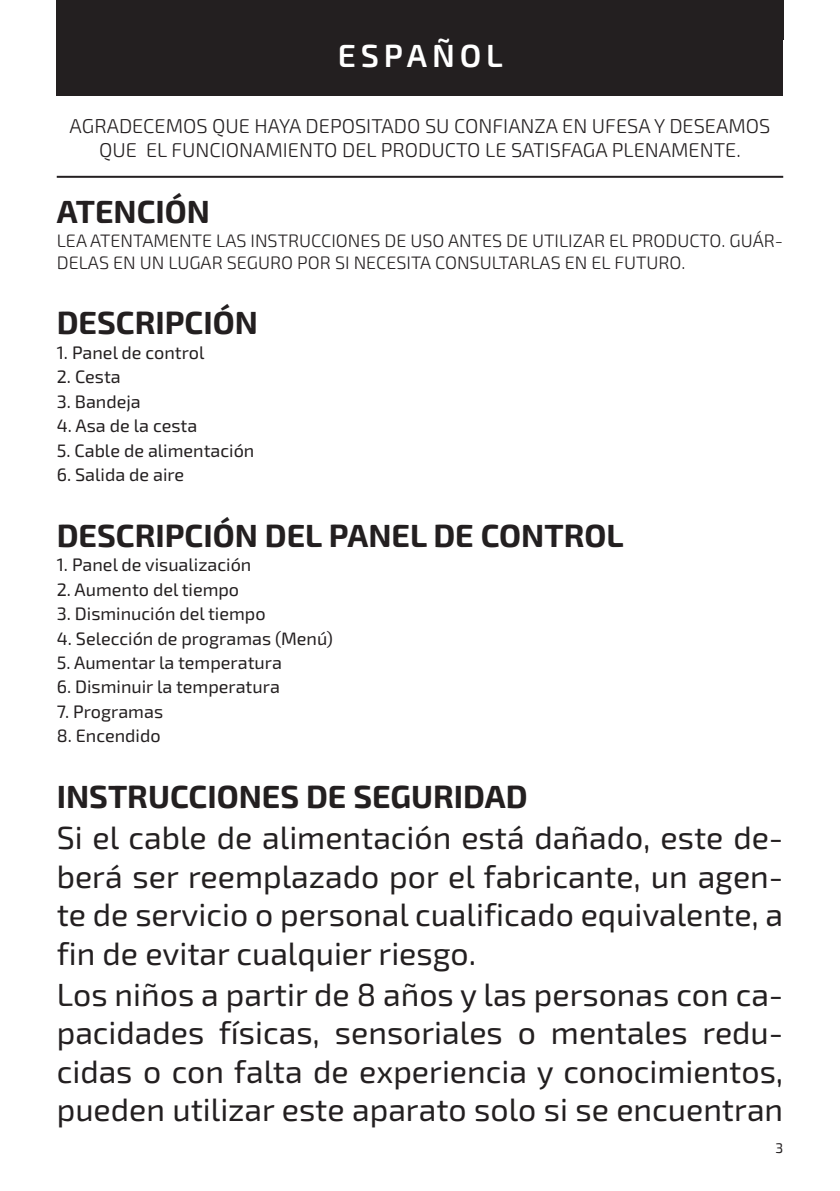
<style>
.page{position:relative;width:840px;height:1191px;background:#fff}
.page>*{position:absolute;margin:0;border:0;box-sizing:border-box;transform-origin:0 0}
.t1{font:32px/38.4px "Exo 2";color:#231f20;text-align:justify}
.t2{font:700 32px "Exo 2";color:#231f20}
.t3{font:600 32px "Exo 2";letter-spacing:.15em;color:#fff}
.t4{font:300 20px/24px "Exo 2";color:#231f20;text-align:center}
.t5{font:18px "Exo 2";color:#231f20}
.t6{font:300 18px/21.6px "Exo 2";color:#231f20}
.t7{font:14px "Exo 2";color:#231f20}
</style>
<div class="page">
<div style="left:57px;top:0;width:725px;height:95px;background:#231f20"></div>
<hr style="left:57px;top:176px;width:725px;height:2px;background:#231f20">
<p class="t3" style="left:337px;top:37px;width:166px">ESPAÑOL</p>
<p class="t4" style="left:70px;top:114px;width:701px">AGRADECEMOS QUE HAYA DEPOSITADO SU CONFIANZA EN UFESA Y DESEAMOS<br>QUE EL FUNCIONAMIENTO DEL PRODUCTO LE SATISFAGA PLENAMENTE.</p>
<p class="t2" style="left:57px;top:189px;width:155px">ATENCIÓN</p>
<p class="t6" style="left:57px;top:230px;width:727px">LEA ATENTAMENTE LAS INSTRUCCIONES DE USO ANTES DE UTILIZAR EL PRODUCTO. GUÁR-<br>DELAS EN UN LUGAR SEGURO POR SI NECESITA CONSULTARLAS EN EL FUTURO.</p>
<p class="t2" style="left:57px;top:301px;width:203px">DESCRIPCIÓN</p>
<p class="t5" style="left:57px;top:342px;width:149px">1. Panel de control</p>
<p class="t5" style="left:57px;top:366px;width:66px">2. Cesta</p>
<p class="t5" style="left:57px;top:391px;width:86px">3. Bandeja</p>
<p class="t5" style="left:57px;top:415px;width:142px">4. Asa de la cesta</p>
<p class="t5" style="left:57px;top:440px;width:199px">5. Cable de alimentación</p>
<p class="t5" style="left:57px;top:464px;width:129px">6. Salida de aire</p>
<p class="t2" style="left:57px;top:513px;width:568px">DESCRIPCIÓN DEL PANEL DE CONTROL</p>
<p class="t5" style="left:57px;top:554px;width:196px">1. Panel de visualización</p>
<p class="t5" style="left:57px;top:579px;width:184px">2. Aumento del tiempo</p>
<p class="t5" style="left:57px;top:603px;width:210px">3. Disminución del tiempo</p>
<p class="t5" style="left:57px;top:627px;width:277px">4. Selección de programas (Menú)</p>
<p class="t5" style="left:57px;top:652px;width:226px">5. Aumentar la temperatura</p>
<p class="t5" style="left:57px;top:676px;width:224px">6. Disminuir la temperatura</p>
<p class="t5" style="left:57px;top:701px;width:108px">7. Programas</p>
<p class="t5" style="left:57px;top:725px;width:105px">8. Encendido</p>
<p class="t2" style="left:57px;top:774px;width:472px">INSTRUCCIONES DE SEGURIDAD</p>
<p class="t1" style="left:57px;top:819px;width:727px">Si el cable de alimentación está dañado, este de&shy;berá ser reemplazado por el fabricante, un agen&shy;te de servicio o personal cualificado equivalente, a fin de evitar cualquier riesgo.</p>
<p class="t1" style="left:57px;top:976px;width:727px">Los niños a partir de 8 años y las personas con ca&shy;pacidades físicas, sensoriales o mentales redu&shy;cidas o con falta de experiencia y conocimientos, pueden utilizar este aparato solo si se encuentran</p>
<p class="t7" style="left:775px;top:1140px;width:9px">3</p>
</div>
